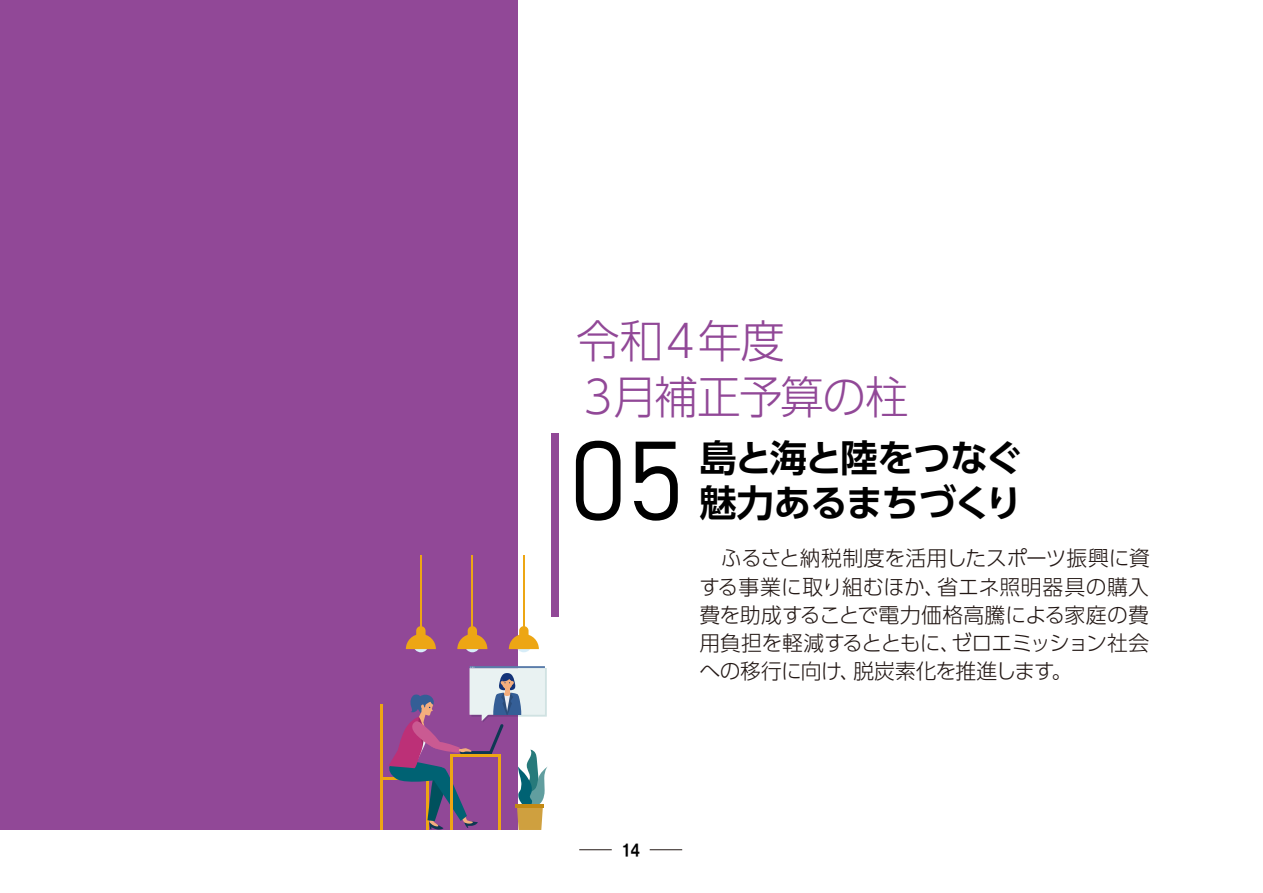
<style>
.page{position:relative;width:1263px;height:893px;background:#fff}
.page>*{position:absolute;margin:0;border:0;box-sizing:border-box;transform-origin:0 0}
.t1{font:110.1px "Bahnschrift";color:#000}
.t2{font:300 45px/56.4px "UD Shin Go Pro";letter-spacing:-.04em;color:#914897}
.t3{font:700 37.35px/44.7px "UD Shin Go Pro De";letter-spacing:-.045em;color:#000}
.t4{font:300 21px/28.2px "UD Shin Go Pro";letter-spacing:-.025em;color:#231815;text-align:justify}
.t5{font:16.05px "HGP Soei Kakugothic UB";color:#000}
</style>
<div class="page">
<div style="left:0;top:0;width:517px;height:829px;background:#914897"></div>
<hr style="left:579px;top:849px;width:33px;height:1px;background:#231815">
<hr style="left:650px;top:849px;width:32px;height:1px;background:#231815">
<div style="left:551px;top:433px;width:7px;height:184px;background:#914897"></div>
<hr style="left:380px;top:705px;width:3px;height:125px;background:#eda614">
<hr style="left:380px;top:778px;width:49px;height:2px;background:#eda614">
<svg style="left:406px;top:626px;width:30px;height:26px"></svg>
<hr style="left:420px;top:555px;width:2px;height:75px;background:#eda614">
<svg style="left:457px;top:626px;width:30px;height:26px"></svg>
<hr style="left:471px;top:555px;width:2px;height:75px;background:#eda614">
<svg style="left:509px;top:626px;width:30px;height:26px"></svg>
<hr style="left:523px;top:555px;width:2px;height:75px;background:#eda614">
<svg style="left:384px;top:666px;width:163px;height:164px"></svg>
<hr style="left:515px;top:804px;width:29px;height:4px;background:#c38913">
<h2 class="t2" style="left:576px;top:311px;width:334px">令和４年度<br>３月補正予算の柱</h2>
<h1 class="t1" style="left:568px;top:397px;width:119px">05</h1>
<h3 class="t3" style="left:699px;top:434px;width:325px">島と海と陸をつなぐ魅力あるまちづくり</h3>
<p class="t4" style="left:699px;top:544px;width:452px">　ふるさと納税制度を活用したスポーツ振興に資する事業に取り組むほか、省エネ照明器具の購入費を助成することで電力価格高騰による家庭の費用負担を軽減するとともに、ゼロエミッション社会への移行に向け、脱炭素化を推進します。</p>
<p class="t5" style="left:621px;top:842px;width:20px">14</p>
</div>
